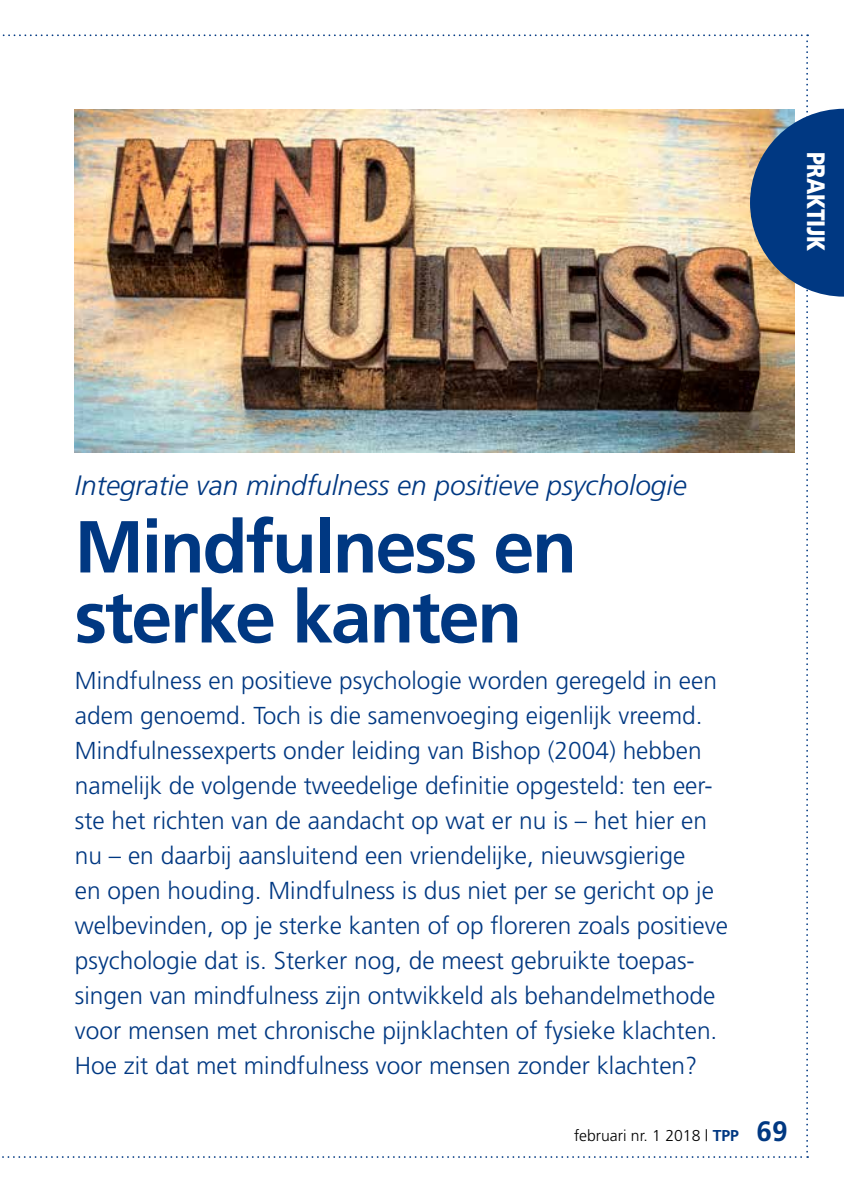
<style>
.page{position:relative;width:844px;height:1191px;background:#fff}
.page>*{position:absolute;margin:0;border:0;box-sizing:border-box;transform-origin:0 0}
.t1{font:700 73.5px/70px "Frutiger";letter-spacing:-.03em;color:#003882}
.t2{font:italic 300 28px "Frutiger";color:#003882}
.t3{font:900 25.2px "Frutiger";letter-spacing:-.015em;color:#fff;scale:.83 1}
.t4{font:300 24.5px/35px "Frutiger";color:#003882}
.t5{font:300 15.75px "Frutiger";color:#000}
.s1{font-weight:700;color:#003882}
.s2{font-weight:700;font-size:28px;color:#003882}
</style>
<div class="page">
<img style="left:2px;top:34px;width:841px;height:1123px">
<p class="t3" style="left:831px;top:151px;width:121px;rotate:90deg">PRAKTIJK</p>
<p class="t2" style="left:75px;top:469px;width:613px">Integratie van mindfulness en positieve psychologie</p>
<h1 class="t1" style="left:74px;top:511px;width:504px">Mindfulness en sterke kanten</h1>
<p class="t4" style="left:75px;top:663px;width:654px">Mindfulness en positieve psychologie worden geregeld in een adem genoemd. Toch is die samenvoeging eigenlijk vreemd.<br>Mindfulnessexperts onder leiding van Bishop (2004) hebben namelijk de volgende tweedelige definitie opgesteld: ten eer&shy;ste het richten van de aandacht op wat er nu is – het hier en nu – en daarbij aansluitend een vriendelijke, nieuwsgierige<br>en open houding. Mindfulness is dus niet per se gericht op je welbevinden, op je sterke kanten of op floreren zoals positieve psychologie dat is. Sterker nog, de meest gebruikte toepas&shy;singen van mindfulness zijn ontwikkeld als behandelmethode voor mensen met chronische pijnklachten of fysieke klachten.<br>Hoe zit dat met mindfulness voor mensen zonder klachten?</p>
<p class="t5" style="left:574px;top:1126px;width:215px">februari nr. 1 2018 | <span class="s1">TPP</span> <span class="s2">69</span></p>
</div>
